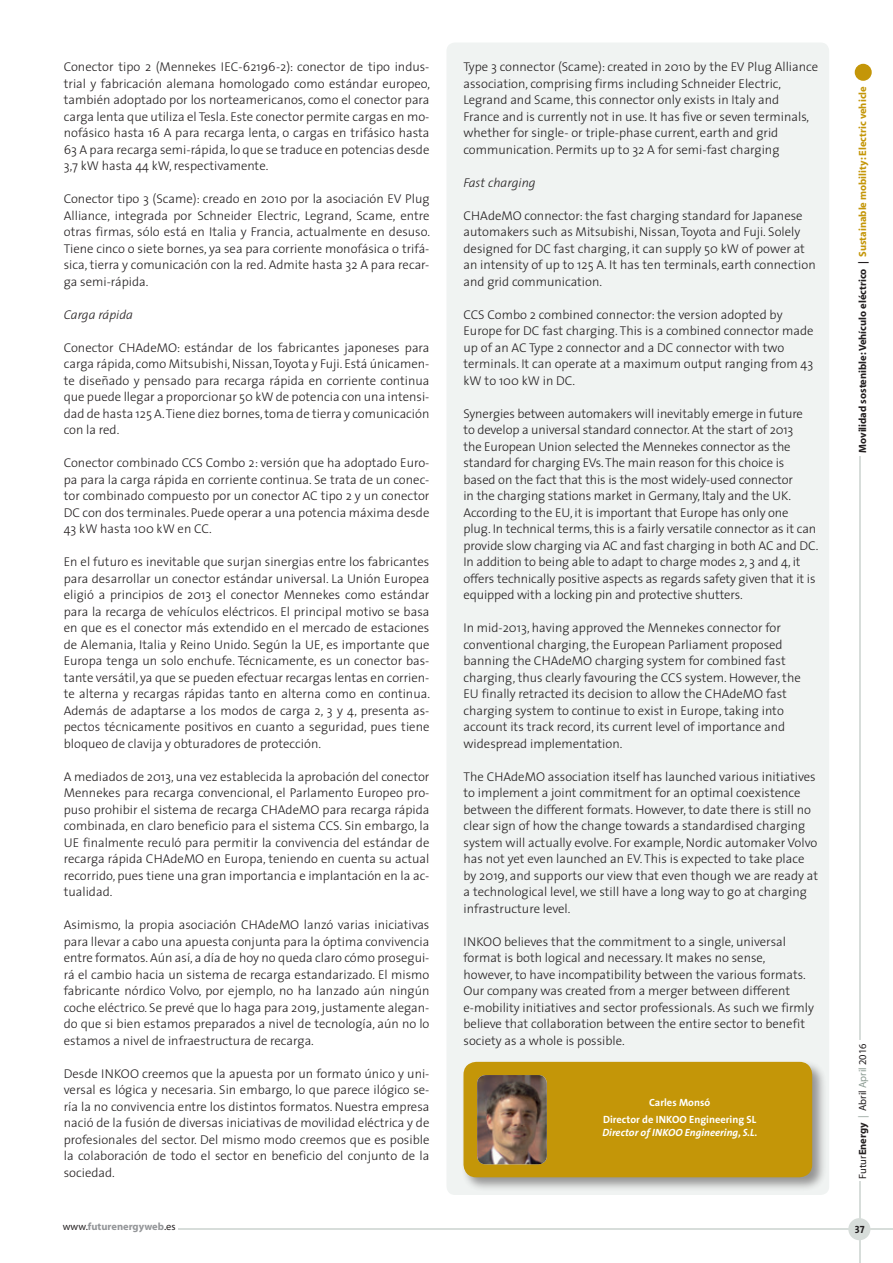
<style>
.page{position:relative;width:893px;height:1263px;background:#fff}
.page>*{position:absolute;margin:0;border:0;box-sizing:border-box;transform-origin:0 0}
.Texto{font:300 12.75px/16.5px "The Sans";color:#231f20;text-align:justify}
.Texto_ingles{font:300 12.75px/16.5px "The Sans";color:#231f20}
.Texto_ingles-2{font:italic 300 12.75px "The Sans";color:#231f20}
.Texto-2{font:italic 300 12.75px "The Sans";color:#231f20}
.t1{font:700 10.5px "Myriad";color:#231f20}
.t2{font:italic 700 10.5px/12.6px "The Sans";color:#fff}
.t3{font:10.5px "Myriad";color:#231f20}
.t4{font:700 10.5px "Myriad";color:#939598}
.t5{font:700 10.5px "The Sans";color:#fff}
.t6{font:10.5px "The Sans Bold Caps";color:#231f20}
.s1{font-style:normal}
.s2{color:#c49608}
.s3{font-weight:700}
.s4{color:#8b9b92}
.s5{font-weight:400;color:#231f20}
</style>
<div class="page">
<div style="left:855px;top:64px;width:17px;height:17px;background:#c49608;border-radius:50%"></div>
<hr style="left:859px;top:456px;width:1px;height:584px;background:#d7ddda">
<hr style="left:178px;top:1228px;width:715px;height:2px;background:#d7ddda">
<hr style="left:859px;top:1181px;width:1px;height:82px;background:#d7ddda">
<div style="left:848px;top:1218px;width:22px;height:22px;background:#d7ddda;border-radius:50%"></div>
<div style="left:446px;top:43px;width:383px;height:1152px;background:#f0f3f2;border-radius:9px"></div>
<div style="left:461px;top:1059px;width:365px;height:133px;background:#231f20;opacity:.45"></div>
<div style="left:463px;top:1062px;width:349px;height:115px;background:#c49608;border-radius:13px"></div>
<img style="left:477px;top:1075px;width:70px;height:89px">
<p class="Texto" style="left:64px;top:58px;width:368px">Conector tipo 2 (Mennekes IEC-62196-2): conector de tipo indus&shy;trial y fabricación alemana homologado como estándar europeo, también adoptado por los norteamericanos, como el conector para carga lenta que utiliza el Tesla. Este conector permite cargas en mo&shy;nofásico hasta 16 A para recarga lenta, o cargas en trifásico hasta 63 A para recarga semi-rápida, lo que se traduce en potencias desde 3,7 kW hasta 44 kW, respectivamente.</p>
<p class="Texto" style="left:64px;top:190px;width:368px">Conector tipo 3 (Scame): creado en 2010 por la asociación EV Plug Alliance, integrada por Schneider Electric, Legrand, Scame, entre otras firmas, sólo está en Italia y Francia, actualmente en desuso.<br>Tiene cinco o siete bornes, ya sea para corriente monofásica o trifá&shy;sica, tierra y comunicación con la red. Admite hasta 32 A para recar&shy;ga semi-rápida.</p>
<p class="Texto-2" style="left:64px;top:304px;width:71px">Carga rápida</p>
<p class="Texto" style="left:64px;top:339px;width:367px">Conector CHAdeMO: estándar de los fabricantes japoneses para carga rápida, como Mitsubishi, Nissan, Toyota y Fuji. Está únicamen&shy;te diseñado y pensado para recarga rápida en corriente continua que puede llegar a proporcionar 50 kW de potencia con una intensi&shy;dad de hasta 125 A. Tiene diez bornes, toma de tierra y comunicación con la red.</p>
<p class="Texto" style="left:64px;top:454px;width:367px">Conector combinado CCS Combo 2: versión que ha adoptado Euro&shy;pa para la carga rápida en corriente continua. Se trata de un conec&shy;tor combinado compuesto por un conector AC tipo 2 y un conector DC con dos terminales. Puede operar a una potencia máxima desde 43 kW hasta 100 kW en CC.</p>
<p class="Texto" style="left:64px;top:553px;width:368px">En el futuro es inevitable que surjan sinergias entre los fabricantes para desarrollar un conector estándar universal. La Unión Europea eligió a principios de 2013 el conector Mennekes como estándar para la recarga de vehículos eléctricos. El principal motivo se basa en que es el conector más extendido en el mercado de estaciones de Alemania, Italia y Reino Unido. Según la UE, es importante que Europa tenga un solo enchufe. Técnicamente, es un conector bas&shy;tante versátil, ya que se pueden efectuar recargas lentas en corrien&shy;te alterna y recargas rápidas tanto en alterna como en continua.<br>Además de adaptarse a los modos de carga 2, 3 y 4, presenta as&shy;pectos técnicamente positivos en cuanto a seguridad, pues tiene bloqueo de clavija y obturadores de protección.</p>
<p class="Texto" style="left:64px;top:768px;width:367px">A mediados de 2013, una vez establecida la aprobación del conector Mennekes para recarga convencional, el Parlamento Europeo pro&shy;puso prohibir el sistema de recarga CHAdeMO para recarga rápida combinada, en claro beneficio para el sistema CCS. Sin embargo, la UE finalmente reculó para permitir la convivencia del estándar de recarga rápida CHAdeMO en Europa, teniendo en cuenta su actual recorrido, pues tiene una gran importancia e implantación en la ac&shy;tualidad.</p>
<p class="Texto" style="left:64px;top:916px;width:367px">Asimismo, la propia asociación CHAdeMO lanzó varias iniciativas para llevar a cabo una apuesta conjunta para la óptima convivencia entre formatos. Aún así, a día de hoy no queda claro cómo prosegui&shy;rá el cambio hacia un sistema de recarga estandarizado. El mismo fabricante nórdico Volvo, por ejemplo, no ha lanzado aún ningún coche eléctrico. Se prevé que lo haga para 2019, justamente alegan&shy;do que si bien estamos preparados a nivel de tecnología, aún no lo estamos a nivel de infraestructura de recarga.</p>
<p class="Texto" style="left:64px;top:1065px;width:367px">Desde INKOO creemos que la apuesta por un formato único y uni&shy;versal es lógica y necesaria. Sin embargo, lo que parece ilógico se&shy;ría la no convivencia entre los distintos formatos. Nuestra empresa nació de la fusión de diversas iniciativas de movilidad eléctrica y de profesionales del sector. Del mismo modo creemos que es posible la colaboración de todo el sector en beneficio del conjunto de la sociedad.</p>
<p class="Texto_ingles" style="left:463px;top:58px;width:356px">Type 3 connector (Scame): created in 2010 by the EV Plug Alliance association, comprising firms including Schneider Electric, Legrand and Scame, this connector only exists in Italy and France and is currently not in use. It has five or seven terminals, whether for single- or triple-phase current, earth and grid communication. Permits up to 32 A for semi-fast charging</p>
<p class="Texto_ingles-2" style="left:463px;top:172px;width:74px">Fast charging</p>
<p class="Texto_ingles" style="left:463px;top:207px;width:354px">CHAdeMO connector: the fast charging standard for Japanese automakers such as Mitsubishi, Nissan, Toyota and Fuji. Solely designed for DC fast charging, it can supply 50 kW of power at an intensity of up to 125 A. It has ten terminals, earth connection and grid communication.</p>
<p class="Texto_ingles" style="left:463px;top:306px;width:351px">CCS Combo 2 combined connector: the version adopted by Europe for DC fast charging. This is a combined connector made up of an AC Type 2 connector and a DC connector with two terminals. It can operate at a maximum output ranging from 43 kW to 100 kW in DC.</p>
<p class="Texto_ingles" style="left:463px;top:405px;width:356px">Synergies between automakers will inevitably emerge in future<br>to develop a universal standard connector. At the start of 2013<br>the European Union selected the Mennekes connector as the standard for charging EVs. The main reason for this choice is based on the fact that this is the most widely-used connector<br>in the charging stations market in Germany, Italy and the UK.<br>According to the EU, it is important that Europe has only one plug. In technical terms, this is a fairly versatile connector as it can provide slow charging via AC and fast charging in both AC and DC.<br>In addition to being able to adapt to charge modes 2, 3 and 4, it offers technically positive aspects as regards safety given that it is equipped with a locking pin and protective shutters.</p>
<p class="Texto_ingles" style="left:463px;top:619px;width:339px">In mid-2013, having approved the Mennekes connector for conventional charging, the European Parliament proposed banning the CHAdeMO charging system for combined fast charging, thus clearly favouring the CCS system. However, the EU finally retracted its decision to allow the CHAdeMO fast charging system to continue to exist in Europe, taking into account its track record, its current level of importance and widespread implementation.</p>
<p class="Texto_ingles" style="left:463px;top:768px;width:356px">The CHAdeMO association itself has launched various initiatives to implement a joint commitment for an optimal coexistence between the different formats. However, to date there is still no clear sign of how the change towards a standardised charging system will actually evolve. For example, Nordic automaker Volvo has not yet even launched an EV. This is expected to take place by 2019, and supports our view that even though we are ready at a technological level, we still have a long way to go at charging infrastructure level.</p>
<p class="Texto_ingles" style="left:463px;top:933px;width:352px">INKOO believes that the commitment to a single, universal format is both logical and necessary. It makes no sense, however, to have incompatibility between the various formats.<br>Our company was created from a merger between different e-mobility initiatives and sector professionals. As such we firmly believe that collaboration between the entire sector to benefit society as a whole is possible.</p>
<p class="t5" style="left:649px;top:1094px;width:63px">Carles Monsó</p>
<p class="t2" style="left:602px;top:1113px;width:156px"><span class="s1">Director de INKOO Engineering SL<br></span>Director of INKOO Engineering, S.L.</p>
<p class="t1" style="left:857px;top:453px;width:368px;rotate:-90deg">Movilidad sostenible: Vehículo eléctrico | <span class="s2">Sustainable mobility: Electric vehicle</span></p>
<p class="t3" style="left:857px;top:1178px;width:137px;rotate:-90deg">Futur<span class="s3">Energy</span> <span class="s4">|</span> Abril <span class="s4">April</span> 2016</p>
<p class="t4" style="left:63px;top:1220px;width:114px"><span class="s5">www.</span>futurenergyweb<span class="s5">.es</span></p>
<p class="t6" style="left:855px;top:1220px;width:11px">37</p>
</div>
